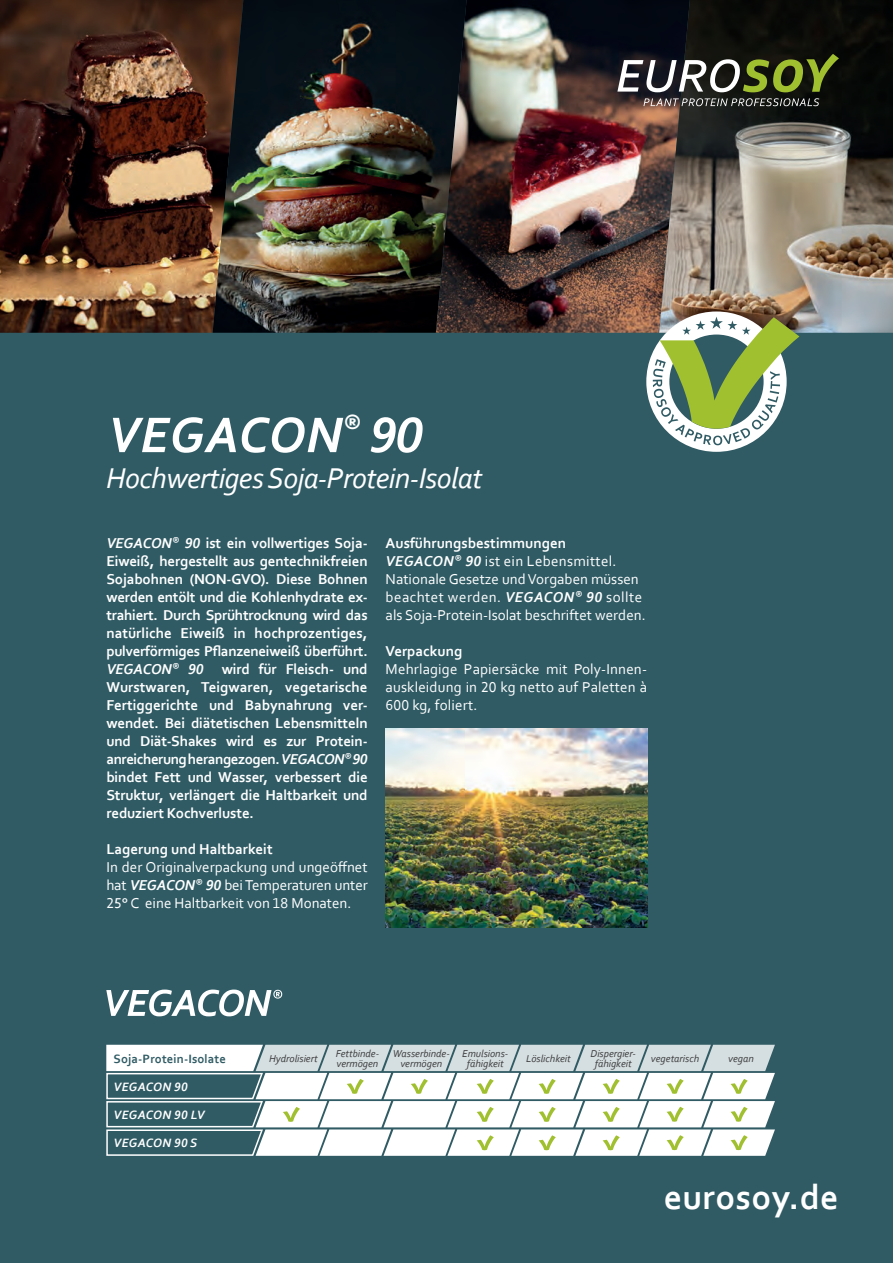
<style>
.page{position:relative;width:893px;height:1263px;background:#305b64}
.page>*{position:absolute;margin:0;border:0;box-sizing:border-box;transform-origin:0 0}
.t1{font:italic 700 52.5px "Corbel";letter-spacing:.01em;color:#fff}
.t2{font:700 36px "Corbel";letter-spacing:.01em;color:#fff}
.t3{font:italic 30px "Corbel";letter-spacing:-.02em;color:#fff}
.t4{font:700 15px/18px "Corbel";letter-spacing:-.01em;color:#fff;text-align:justify}
.t5{font:15px/18px "Corbel";color:#fff;text-align:justify}
.t6{font:italic 700 12.6px "Corbel";letter-spacing:.02em;color:#fff}
.t7{font:700 12.6px "Corbel";letter-spacing:.01em;color:#305b64}
.t8{font:italic 10.5px/10.5px "Corbel";color:#3e3e3f;text-align:center}
.s1{font-style:italic}
.s2{font-weight:700;font-style:italic}
.s3{font-weight:700}
</style>
<div class="page">
<img style="left:0;top:0;width:213px;height:333px">
<img style="left:213px;top:0;width:223px;height:333px">
<img style="left:436px;top:0;width:223px;height:333px">
<img style="left:659px;top:0;width:234px;height:333px">
<svg style="left:106px;top:989px;width:176px;height:27px"></svg>
<svg style="left:643px;top:98px;width:176px;height:8px"></svg>
<svg style="left:617px;top:54px;width:222px;height:38px;background:#535940"></svg>
<svg style="left:646px;top:311px;width:153px;height:141px"></svg>
<img style="left:386px;top:728px;width:261px;height:200px">
<svg style="left:106px;top:1045px;width:669px;height:111px"></svg>
<h1 class="t1" style="left:107px;top:402px;width:317px">VEGACON<sup>®</sup> 90</h1>
<h3 class="t3" style="left:106px;top:460px;width:378px">Hochwertiges Soja-Protein-Isolat</h3>
<p class="t4" style="left:106px;top:533px;width:263px"><span class="s1">VEGACON</span><sup>®</sup> <span class="s1">90</span> ist ein vollwertiges Soja-Eiweiß, hergestellt aus gentechnikfreien Sojabohnen (NON-GVO). Diese Bohnen werden entölt und die Kohlenhydrate ex&shy;trahiert. Durch Sprühtrocknung wird das natürliche Eiweiß in hochprozentiges, pulverförmiges Pflanzeneiweiß überführt.<br><span class="s1">VEGACON</span><sup>®</sup> <span class="s1">90</span> wird für Fleisch- und Wurstwaren, Teigwaren, vegetarische Fertiggerichte und Babynahrung ver&shy;wendet. Bei diätetischen Lebensmitteln und Diät-Shakes wird es zur Protein&shy;anreicherung herangezogen. <span class="s1">VEGACON</span><sup>®</sup><span class="s1">90 </span>bindet Fett und Wasser, verbessert die Struktur, verlängert die Haltbarkeit und reduziert Kochverluste.</p>
<p class="t4" style="left:106px;top:839px;width:168px">Lagerung und Haltbarkeit</p>
<p class="t5" style="left:106px;top:857px;width:263px">In der Originalverpackung und ungeöffnet hat <span class="s2">VEGACON</span><sup>®</sup> <span class="s2">90</span> bei Temperaturen unter 25° C eine Haltbarkeit von 18 Monaten.</p>
<p class="t5" style="left:386px;top:533px;width:262px;text-align:left"><span class="s3">Ausführungsbestimmungen </span><span class="s2">VEGACON</span><sup>®</sup> <span class="s2">90</span> ist ein Lebensmittel.<br>Nationale Gesetze und Vorgaben müssen beachtet werden. <span class="s2">VEGACON</span><sup>®</sup> <span class="s2">90</span> sollte als Soja-Protein-Isolat beschriftet werden.</p>
<p class="t4" style="left:386px;top:641px;width:78px">Verpackung</p>
<p class="t5" style="left:386px;top:659px;width:263px">Mehrlagige Papiersäcke mit Poly-Innen&shy;auskleidung in 20 kg netto auf Paletten à 600 kg, foliert.</p>
<p class="t7" style="left:114px;top:1051px;width:114px">Soja-Protein-Isolate</p>
<p class="t6" style="left:114px;top:1079px;width:76px">VEGACON 90</p>
<p class="t6" style="left:114px;top:1107px;width:93px">VEGACON 90 LV</p>
<p class="t6" style="left:114px;top:1135px;width:85px">VEGACON 90 S</p>
<p class="t8" style="left:336px;top:1047px;width:45px;text-align:left">Fettbinde&shy;vermögen</p>
<p class="t8" style="left:393px;top:1047px;width:58px">Wasserbinde&shy;vermögen</p>
<p class="t8" style="left:651px;top:1053px;width:50px">vegetarisch</p>
<p class="t8" style="left:728px;top:1053px;width:27px">vegan</p>
<p class="t8" style="left:462px;top:1047px;width:48px">Emulsions&shy;fähigkeit</p>
<p class="t8" style="left:269px;top:1053px;width:50px">Hydrolisiert</p>
<p class="t8" style="left:526px;top:1053px;width:46px">Löslichkeit</p>
<p class="t8" style="left:590px;top:1047px;width:47px">Dispergier&shy;fähigkeit</p>
<h2 class="t2" style="left:664px;top:1175px;width:176px">eurosoy.de</h2>
</div>
